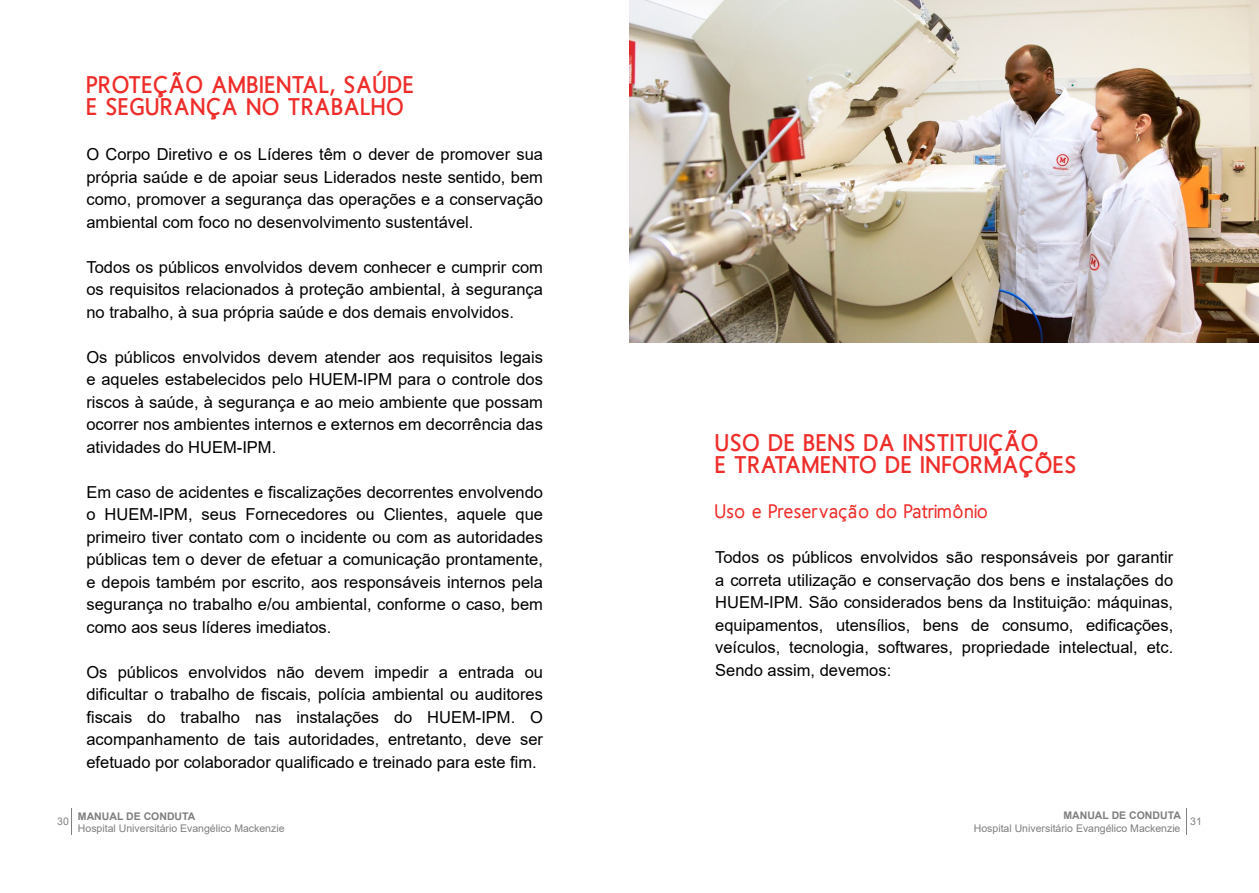
<style>
.page{position:relative;width:1259px;height:893px;background:#fff}
.page>*{position:absolute;margin:0;border:0;box-sizing:border-box;transform-origin:0 0}
.t1{font:900 24px/22.5px "Homizio";letter-spacing:.05em;color:#ee2d2a}
.t2{font:700 19.5px "Homizio";letter-spacing:.05em;color:#ee2d2a}
.t3{font:16.5px/22.5px "Arial";color:#000;text-align:justify}
.t4{font:10.5px "Arial";color:#807e7e}
.t5{font:700 10.5px "Arial";color:#807e7e}
.t6{font:10.5px "Arial";color:#7f8080}
</style>
<div class="page">
<svg style="left:1186px;top:808px;width:1px;height:27px"></svg>
<img style="left:629px;top:0;width:630px;height:342px">
<h1 class="t1" style="left:86px;top:73px;width:329px">PROTEÇÃO AMBIENTAL, SAÚDE<br>E SEGURANÇA NO TRABALHO</h1>
<p class="t3" style="left:86px;top:143px;width:458px">O Corpo Diretivo e os Líderes têm o dever de promover sua própria saúde e de apoiar seus Liderados neste sentido, bem como, promover a segurança das operações e a conservação ambiental com foco no desenvolvimento sustentável.</p>
<p class="t3" style="left:86px;top:256px;width:458px">Todos os públicos envolvidos devem conhecer e cumprir com os requisitos relacionados à proteção ambiental, à segurança no trabalho, à sua própria saúde e dos demais envolvidos.</p>
<p class="t3" style="left:86px;top:346px;width:458px">Os públicos envolvidos devem atender aos requisitos legais e aqueles estabelecidos pelo HUEM-IPM para o controle dos riscos à saúde, à segurança e ao meio ambiente que possam ocorrer nos ambientes internos e externos em decorrência das atividades do HUEM-IPM.</p>
<p class="t3" style="left:86px;top:481px;width:458px">Em caso de acidentes e fiscalizações decorrentes envolvendo o HUEM-IPM, seus Fornecedores ou Clientes, aquele que primeiro tiver contato com o incidente ou com as autoridades públicas tem o dever de efetuar a comunicação prontamente, e depois também por escrito, aos responsáveis internos pela segurança no trabalho e/ou ambiental, conforme o caso, bem como aos seus líderes imediatos.</p>
<p class="t3" style="left:86px;top:661px;width:458px">Os públicos envolvidos não devem impedir a entrada ou dificultar o trabalho de fiscais, polícia ambiental ou auditores fiscais do trabalho nas instalações do HUEM-IPM. O acompanhamento de tais autoridades, entretanto, deve ser efetuado por colaborador qualificado e treinado para este fim.</p>
<h1 class="t1" style="left:715px;top:431px;width:362px">USO DE BENS DA INSTITUIÇÃO<br>E TRATAMENTO DE INFORMAÇÕES</h1>
<p class="t2" style="left:715px;top:500px;width:274px">Uso e Preservação do Patrimônio</p>
<p class="t3" style="left:715px;top:546px;width:459px">Todos os públicos envolvidos são responsáveis por garantir a correta utilização e conservação dos bens e instalações do HUEM-IPM. São considerados bens da Instituição: máquinas, equipamentos, utensílios, bens de consumo, edificações, veículos, tecnologia, softwares, propriedade intelectual, etc.<br>Sendo assim, devemos:</p>
<p class="t5" style="left:1063px;top:808px;width:119px">MANUAL DE CONDUTA</p>
<p class="t4" style="left:974px;top:821px;width:208px">Hospital Universitário Evangélico Mackenzie</p>
<p class="t5" style="left:78px;top:809px;width:119px">MANUAL DE CONDUTA</p>
<p class="t4" style="left:78px;top:821px;width:208px">Hospital Universitário Evangélico Mackenzie</p>
<p class="t6" style="left:57px;top:814px;width:13px">30</p>
<p class="t6" style="left:1190px;top:814px;width:13px">31</p>
</div>
